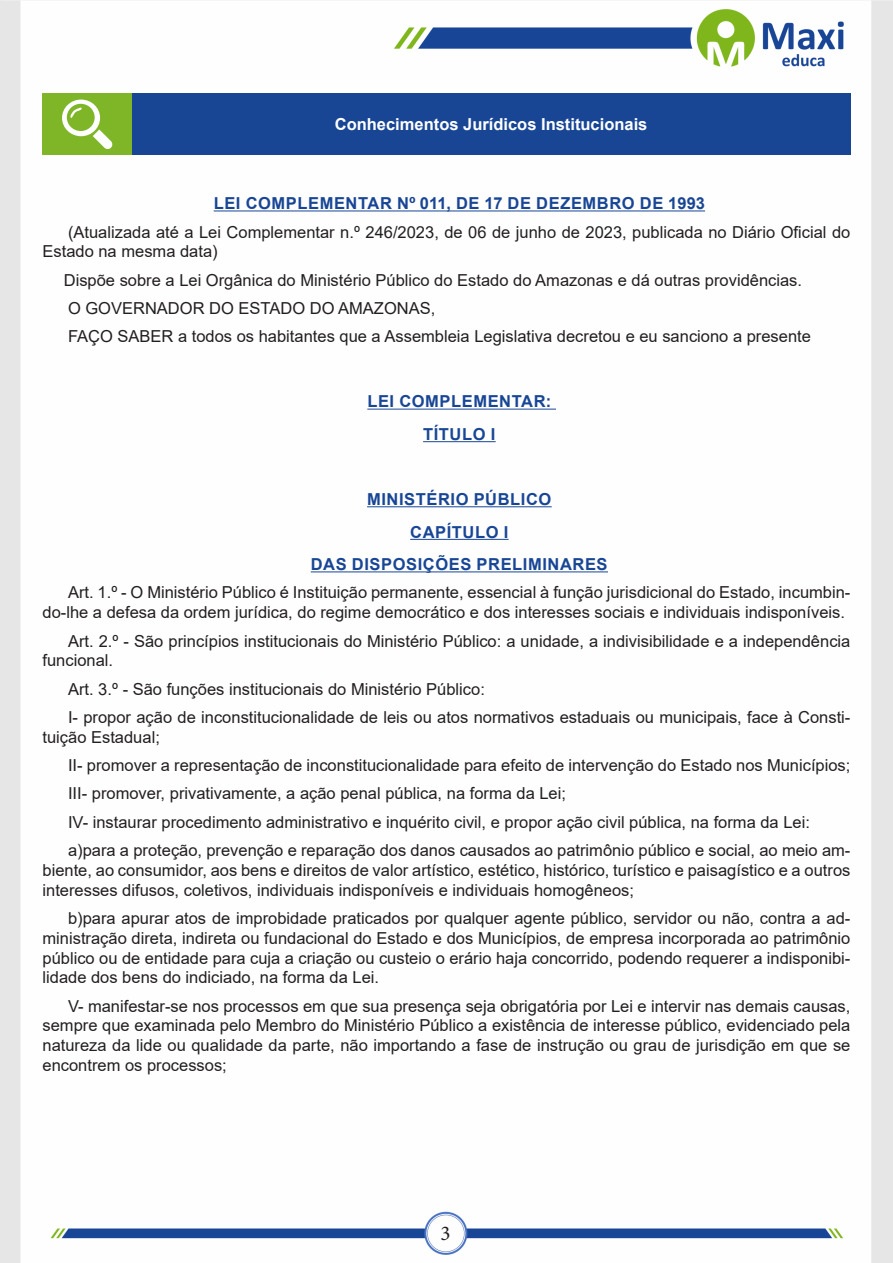
<style>
.page{position:relative;width:893px;height:1263px;background:#fff}
.page>*{position:absolute;margin:0;border:0;box-sizing:border-box;transform-origin:0 0}
.t1{font:21px "Minion Pro";color:#231f20}
.TEXTO_BASE{font:16.5px/19.8px "Arial";color:#231f20}
.Texto{font:16.5px "Arial";color:#231f20}
.TITULO_DE_LEI{font:700 16.5px "Arial";letter-spacing:.035em;color:#184695}
.TITULO_EM_CAIXAS__ASSUNTO{font:700 16.5px "Arial";letter-spacing:.035em;color:#184695}
.Titulo_de_Caixa{font:700 16.5px "Arial";color:#fff}
</style>
<div class="page">
<img style="left:0;top:0;width:893px;height:1263px">
<hr style="left:214px;top:211px;width:491px;height:1px;background:#184695">
<hr style="left:367px;top:409px;width:189px;height:1px;background:#184695">
<hr style="left:423px;top:441px;width:73px;height:1px;background:#184695">
<hr style="left:367px;top:506px;width:185px;height:1px;background:#184695">
<hr style="left:410px;top:539px;width:99px;height:1px;background:#184695">
<hr style="left:311px;top:571px;width:297px;height:1px;background:#184695">
<div style="left:43px;top:94px;width:89px;height:61px;background:#7fb628"></div>
<div style="left:132px;top:94px;width:718px;height:61px;background:#184695"></div>
<svg style="left:62px;top:100px;width:51px;height:49px"></svg>
<p class="Titulo_de_Caixa" style="left:335px;top:113px;width:314px">Conhecimentos Jurídicos Institucionais</p>
<p class="TITULO_EM_CAIXAS__ASSUNTO" style="left:214px;top:192px;width:493px">LEI COMPLEMENTAR Nº 011, DE 17 DE DEZEMBRO DE 1993</p>
<p class="TEXTO_BASE" style="left:43px;top:222px;width:809px;text-indent:26px">(Atualizada até a Lei Complementar n.º 246/2023, de 06 de junho de 2023, publicada no Diário Oficial do<br>Estado na mesma data)</p>
<p class="Texto" style="left:64px;top:268px;width:740px">Dispõe sobre a Lei Orgânica do Ministério Público do Estado do Amazonas e dá outras providências.</p>
<p class="TEXTO_BASE" style="left:68px;top:298px;width:369px">O GOVERNADOR DO ESTADO DO AMAZONAS,</p>
<p class="TEXTO_BASE" style="left:68px;top:326px;width:744px">FAÇO SABER a todos os habitantes que a Assembleia Legislativa decretou e eu sanciono a presente</p>
<p class="TITULO_DE_LEI" style="left:367px;top:390px;width:186px">LEI COMPLEMENTAR:</p>
<p class="TITULO_DE_LEI" style="left:423px;top:422px;width:74px">TÍTULO I</p>
<p class="TITULO_DE_LEI" style="left:367px;top:488px;width:186px">MINISTÉRIO PÚBLICO</p>
<p class="TITULO_DE_LEI" style="left:410px;top:520px;width:100px">CAPÍTULO I</p>
<p class="TITULO_DE_LEI" style="left:311px;top:553px;width:298px">DAS DISPOSIÇÕES PRELIMINARES</p>
<p class="TEXTO_BASE" style="left:43px;top:583px;width:809px;text-indent:26px">Art. 1.º - O Ministério Público é Instituição permanente, essencial à função jurisdicional do Estado, incumbin&shy;do-lhe a defesa da ordem jurídica, do regime democrático e dos interesses sociais e individuais indisponíveis.</p>
<p class="TEXTO_BASE" style="left:43px;top:631px;width:809px;text-indent:26px">Art. 2.º - São princípios institucionais do Ministério Público: a unidade, a indivisibilidade e a independência funcional.</p>
<p class="TEXTO_BASE" style="left:68px;top:679px;width:418px">Art. 3.º - São funções institucionais do Ministério Público:</p>
<p class="TEXTO_BASE" style="left:43px;top:707px;width:809px;text-indent:26px">I- propor ação de inconstitucionalidade de leis ou atos normativos estaduais ou municipais, face à Consti&shy;tuição Estadual;</p>
<p class="TEXTO_BASE" style="left:68px;top:755px;width:784px">II- promover a representação de inconstitucionalidade para efeito de intervenção do Estado nos Municípios;</p>
<p class="TEXTO_BASE" style="left:68px;top:784px;width:499px">III- promover, privativamente, a ação penal pública, na forma da Lei;</p>
<p class="TEXTO_BASE" style="left:68px;top:812px;width:743px">IV- instaurar procedimento administrativo e inquérito civil, e propor ação civil pública, na forma da Lei:</p>
<p class="TEXTO_BASE" style="left:43px;top:840px;width:809px;text-align:justify;text-indent:26px">a)para a proteção, prevenção e reparação dos danos causados ao patrimônio público e social, ao meio am&shy;biente, ao consumidor, aos bens e direitos de valor artístico, estético, histórico, turístico e paisagístico e a outros interesses difusos, coletivos, individuais indisponíveis e individuais homogêneos;</p>
<p class="TEXTO_BASE" style="left:43px;top:908px;width:809px;text-align:justify;text-indent:26px">b)para apurar atos de improbidade praticados por qualquer agente público, servidor ou não, contra a ad&shy;ministração direta, indireta ou fundacional do Estado e dos Municípios, de empresa incorporada ao patrimônio público ou de entidade para cuja a criação ou custeio o erário haja concorrido, podendo requerer a indisponibi&shy;lidade dos bens do indiciado, na forma da Lei.</p>
<p class="TEXTO_BASE" style="left:43px;top:996px;width:809px;text-align:justify;text-indent:26px">V- manifestar-se nos processos em que sua presença seja obrigatória por Lei e intervir nas demais causas, sempre que examinada pelo Membro do Ministério Público a existência de interesse público, evidenciado pela natureza da lide ou qualidade da parte, não importando a fase de instrução ou grau de jurisdição em que se encontrem os processos;</p>
<p class="t1" style="left:440px;top:1219px;width:12px">3</p>
</div>
